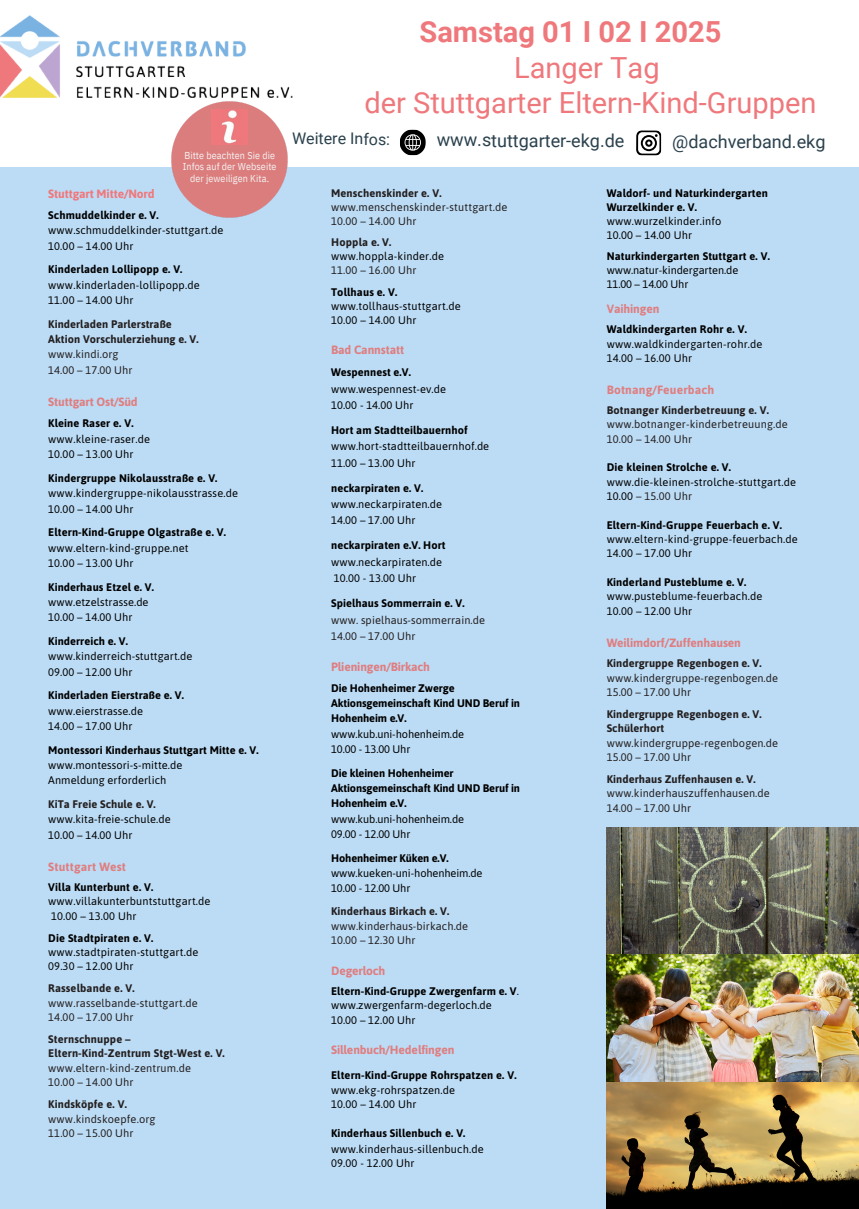
<style>
.page{position:relative;width:859px;height:1209px;background:#fff}
.page>*{position:absolute;margin:0;border:0;box-sizing:border-box;transform-origin:0 0}
.t1{font:29.1px/35.2px "Roboto";color:#ef787c;text-align:center}
.t2{font:700 29.1px "Roboto";color:#ef787c}
.t3{font:18px "Roboto";color:#2a414d}
.t4{font:16px "Roboto";color:#2a414d}
.t5{font:700 12px "Asap";letter-spacing:-.01em;color:#df7e80}
.t6{font:700 12px "Asap";letter-spacing:.015em;color:#df7e80}
.t7{font:700 12px "Asap";letter-spacing:-.01em;color:#ef787c}
.t8{font:11px/15.3px "Asap";letter-spacing:.015em;color:#000}
.t9{font:11px/14.3px "Asap";letter-spacing:.01em;color:#231f20}
.t10{font:700 11px/15.3px "Asap";letter-spacing:-.01em;color:#000}
.t11{font:700 11px/15.3px "Asap";letter-spacing:.01em;color:#231f20}
.t12{font:700 11px/14px "Asap";letter-spacing:.015em;color:#000}
.t13{font:11px/14px "Asap";letter-spacing:-.005em;color:#000}
.t14{font:11px/15.3px "Asap";letter-spacing:-.01em;color:#000}
.t15{font:10px/11.2px "IBM Plex Sans Cond";letter-spacing:.01em;color:#f2f2f2;text-align:center}
.s1{font-weight:700}
.s2{font-weight:400}
.s3{font-weight:700;color:#231f20}
.s4{color:#231f20}
.s5{font-weight:700;color:#000}
</style>
<div class="page">
<div style="left:0;top:0;width:859px;height:1208px;background:#bcdcf5"></div>
<div style="left:0;top:0;width:859px;height:166px;background:#fff"></div>
<img style="left:607px;top:827px;width:252px;height:381px">
<img style="left:0;top:16px;width:292px;height:81px">
<svg style="left:400px;top:129px;width:26px;height:27px"></svg>
<svg style="left:636px;top:130px;width:25px;height:26px"></svg>
<img style="left:167px;top:97px;width:125px;height:121px">
<img style="left:212px;top:110px;width:35px;height:35px">
<h5 class="t15" style="left:183px;top:150px;width:95px">Bitte beachten Sie die<br>Infos auf der Webseite der jeweiligen Kita.</h5>
<h3 class="t7" style="left:48px;top:187px;width:108px">Stuttgart Mitte/Nord</h3>
<p class="t8" style="left:48px;top:207px;width:177px"><span class="s1">Schmuddelkinder e. V. </span>www.schmuddelkinder-stuttgart.de<br>10.00 – 14.00 Uhr</p>
<h3 class="t8" style="left:48px;top:261px;width:153px"><span class="s1">Kinderladen Lollipopp e. V. </span>www.kinderladen-lollipopp.de<br>11.00 – 14.00 Uhr</h3>
<p class="t11" style="left:48px;top:316px;width:152px">Kinderladen Parlerstraße<br>Aktion Vorschulerziehung e. V. <span class="s2">www.kindi.org<br>14.00 – 17.00 Uhr</span></p>
<p class="t5" style="left:48px;top:395px;width:91px">Stuttgart Ost/Süd</p>
<p class="t8" style="left:48px;top:416px;width:103px"><span class="s1">Kleine Raser e. V. </span>www.kleine-raser.de<br>10.00 – 13.00 Uhr</p>
<h4 class="t8" style="left:48px;top:470px;width:191px"><span class="s1">Kindergruppe Nikolausstraße e. V. </span>www.kindergruppe-nikolausstrasse.de<br>10.00 – 14.00 Uhr</h4>
<h5 class="t8" style="left:48px;top:524px;width:179px"><span class="s1">Eltern-Kind-Gruppe Olgastraße e. V. </span>www.eltern-kind-gruppe.net<br>10.00 – 13.00 Uhr</h5>
<h6 class="t8" style="left:48px;top:579px;width:107px"><span class="s1">Kinderhaus Etzel e. V. </span>www.etzelstrasse.de<br>10.00 – 14.00 Uhr</h6>
<h6 class="t8" style="left:48px;top:633px;width:146px"><span class="s1">Kinderreich e. V. </span>www.kinderreich-stuttgart.de<br>09.00 – 12.00 Uhr</h6>
<h6 class="t8" style="left:48px;top:687px;width:137px"><span class="s1">Kinderladen Eierstraße e. V. </span>www.eierstrasse.de<br>14.00 – 17.00 Uhr</h6>
<h6 class="t8" style="left:48px;top:742px;width:212px"><span class="s1">Montessori Kinderhaus Stuttgart Mitte e. V. </span>www.montessori-s-mitte.de<br>Anmeldung erforderlich</h6>
<h6 class="t8" style="left:48px;top:796px;width:124px"><span class="s3">KiTa Freie Schule e. V. </span>www.kita-freie-schule.de<br>10.00 – 14.00 Uhr</h6>
<h6 class="t6" style="left:48px;top:860px;width:79px">Stuttgart West</h6>
<h6 class="t8" style="left:48px;top:879px;width:164px;line-height:14.3px"><span class="s1">Villa Kunterbunt e. V. </span>www.villakunterbuntstuttgart.de<br>10.00 – 13.00 Uhr</h6>
<h6 class="t8" style="left:48px;top:930px;width:152px;line-height:14.3px"><span class="s1">Die Stadtpiraten e. V. </span>www.stadtpiraten-stuttgart.de<br>09.30 – 12.00 Uhr</h6>
<h6 class="t9" style="left:48px;top:981px;width:151px"><span class="s1">Rasselbande e. V. </span>www.rasselbande-stuttgart.de<br>14.00 – 17.00 Uhr</h6>
<p class="t11" style="left:48px;top:1031px;width:178px;line-height:14.3px">Sternschnuppe –<br>Eltern-Kind-Zentrum Stgt-West e. V. <span class="s2">www.eltern-kind-zentrum.de<br>10.00 – 14.00 Uhr</span></p>
<h5 class="t9" style="left:48px;top:1096px;width:109px"><span class="s1">Kindsköpfe e. V. </span>www.kindskoepfe.org<br>11.00 – 15.00 Uhr</h5>
<p class="t2" style="left:419px;top:15px;width:303px">Samstag 01 I 02 I 2025</p>
<p class="t1" style="left:364px;top:50px;width:453px">Langer Tag<br>der Stuttgarter Eltern-Kind-Gruppen</p>
<h2 class="t4" style="left:292px;top:130px;width:100px">Weitere Infos:</h2>
<h1 class="t3" style="left:437px;top:130px;width:189px">www.stuttgarter-ekg.de</h1>
<h6 class="t3" style="left:672px;top:131px;width:155px">@dachverband.ekg</h6>
<h6 class="t9" style="left:331px;top:186px;width:178px;line-height:14px"><span class="s1">Menschenskinder e. V. </span>www.menschenskinder-stuttgart.de<br>10.00 – 14.00 Uhr</h6>
<h6 class="t8" style="left:331px;top:235px;width:114px;line-height:14px"><span class="s3">Hoppla e. V. </span>www.hoppla-kinder.de<br><span class="s4">11.00 – 16.00 Uhr</span></h6>
<h6 class="t8" style="left:331px;top:285px;width:131px;line-height:14px"><span class="s1">Tollhaus e. V. </span>www.tollhaus-stuttgart.de<br>10.00 – 14.00 Uhr</h6>
<h5 class="t5" style="left:331px;top:342px;width:75px">Bad Cannstatt</h5>
<h6 class="t8" style="left:331px;top:364px;width:116px;line-height:16.3px"><span class="s1">Wespennest e.V. </span>www.wespennest-ev.de<br>10.00 - 14.00 Uhr</h6>
<h6 class="t8" style="left:331px;top:422px;width:160px;line-height:16.3px"><span class="s1">Hort am Stadtteilbauernhof </span>www.hort-stadtteilbauernhof.de<br>11.00 – 13.00 Uhr</h6>
<h6 class="t8" style="left:331px;top:479px;width:112px;line-height:16.3px"><span class="s1">neckarpiraten e. V. </span>www.neckarpiraten.de<br>14.00 – 17.00 Uhr</h6>
<h6 class="t8" style="left:331px;top:537px;width:116px;line-height:16.3px"><span class="s1">neckarpiraten e.V. Hort </span>www.neckarpiraten.de<br>10.00 - 13.00 Uhr</h6>
<h6 class="t9" style="left:331px;top:595px;width:155px;line-height:16.3px"><span class="s5">Spielhaus Sommerrain e. V. </span>www. spielhaus-sommerrain.de<br>14.00 – 17.00 Uhr</h6>
<h5 class="t5" style="left:331px;top:659px;width:100px">Plieningen/Birkach</h5>
<h6 class="t10" style="left:331px;top:679px;width:190px">Die Hohenheimer Zwerge<br>Aktionsgemeinschaft Kind UND Beruf in<br>Hohenheim e.V. <span class="s2">www.kub.uni-hohenheim.de<br>10.00 - 13.00 Uhr</span></h6>
<h6 class="t10" style="left:331px;top:764px;width:190px">Die kleinen Hohenheimer<br>Aktionsgemeinschaft Kind UND Beruf in<br>Hohenheim e.V. <span class="s2">www.kub.uni-hohenheim.de<br>09.00 - 12.00 Uhr</span></h6>
<h6 class="t14" style="left:331px;top:849px;width:153px"><span class="s1">Hohenheimer Küken e.V. </span>www.kueken-uni-hohenheim.de<br>10.00 - 12.00 Uhr</h6>
<h6 class="t9" style="left:331px;top:904px;width:139px"><span class="s1">Kinderhaus Birkach e. V. </span>www.kinderhaus-birkach.de<br>10.00 – 12.30 Uhr</h6>
<h5 class="t5" style="left:331px;top:963px;width:56px">Degerloch</h5>
<h6 class="t8" style="left:331px;top:983px;width:189px;line-height:14.3px"><span class="s1">Eltern-Kind-Gruppe Zwergenfarm e. V</span>. www.zwergenfarm-degerloch.de<br>10.00 – 12.00 Uhr</h6>
<h6 class="t5" style="left:331px;top:1043px;width:125px">Sillenbuch/Hedelfingen</h6>
<h6 class="t8" style="left:331px;top:1068px;width:187px;line-height:14.3px"><span class="s1">Eltern-Kind-Gruppe Rohrspatzen e. V. </span>www.ekg-rohrspatzen.de<br>10.00 – 14.00 Uhr</h6>
<h6 class="t8" style="left:331px;top:1124px;width:154px;line-height:16.3px"><span class="s1">Kinderhaus Sillenbuch e. V. </span>www.kinderhaus-sillenbuch.de</h6>
<h6 class="t8" style="left:331px;top:1155px;width:85px">09.00 - 12.00 Uhr</h6>
<h6 class="t12" style="left:607px;top:186px;width:163px">Waldorf- und Naturkindergarten<br>Wurzelkinder e. V. <span class="s2">www.wurzelkinder.info<br>10.00 – 14.00 Uhr</span></h6>
<h6 class="t13" style="left:607px;top:249px;width:165px"><span class="s1">Naturkindergarten Stuttgart e. V. </span>www.natur-kindergarten.de<br>11.00 – 14.00 Uhr</h6>
<h5 class="t5" style="left:607px;top:302px;width:54px">Vaihingen</h5>
<h6 class="t8" style="left:607px;top:322px;width:157px;line-height:14.3px"><span class="s1">Waldkindergarten Rohr e. V. </span>www.waldkindergarten-rohr.de<br>14.00 – 16.00 Uhr</h6>
<h6 class="t6" style="left:607px;top:383px;width:109px">Botnang/Feuerbach</h6>
<h6 class="t9" style="left:607px;top:403px;width:183px"><span class="s1">Botnanger Kinderbetreuung e. V. </span>www.botnanger-kinderbetreuung.de<br>10.00 – 14.00 Uhr</h6>
<h6 class="t8" style="left:607px;top:460px;width:191px;line-height:14.3px"><span class="s1">Die kleinen Strolche e. V. </span>www.die-kleinen-strolche-stuttgart.de<br>10.00 <span class="s4">– 15.00 Uhr</span></h6>
<h6 class="t8" style="left:607px;top:517px;width:192px;line-height:14.3px"><span class="s1">Eltern-Kind-Gruppe Feuerbach e. V. </span>www.eltern-kind-gruppe-feuerbach.de<br>14.00 – 17.00 Uhr</h6>
<h6 class="t8" style="left:607px;top:575px;width:157px;line-height:14.3px"><span class="s1">Kinderland Pusteblume e. V. </span>www.pusteblume-feuerbach.de<br>10.00 – 12.00 Uhr</h6>
<h6 class="t5" style="left:607px;top:635px;width:136px">Weilimdorf/Zuffenhausen</h6>
<h6 class="t9" style="left:607px;top:656px;width:173px"><span class="s1">Kindergruppe Regenbogen e. V. </span>www.kindergruppe-regenbogen.de<br>15.00 – 17.00 Uhr</h6>
<h5 class="t9" style="left:607px;top:706px;width:173px"><span class="s1">Kindergruppe Regenbogen e. V.<br>Schülerhort </span>www.kindergruppe-regenbogen.de<br>15.00 – 17.00 Uhr</h5>
<h6 class="t9" style="left:607px;top:771px;width:165px"><span class="s1">Kinderhaus Zuffenhausen e. V. </span>www.kinderhauszuffenhausen.de<br>14.00 – 17.00 Uhr</h6>
</div>
